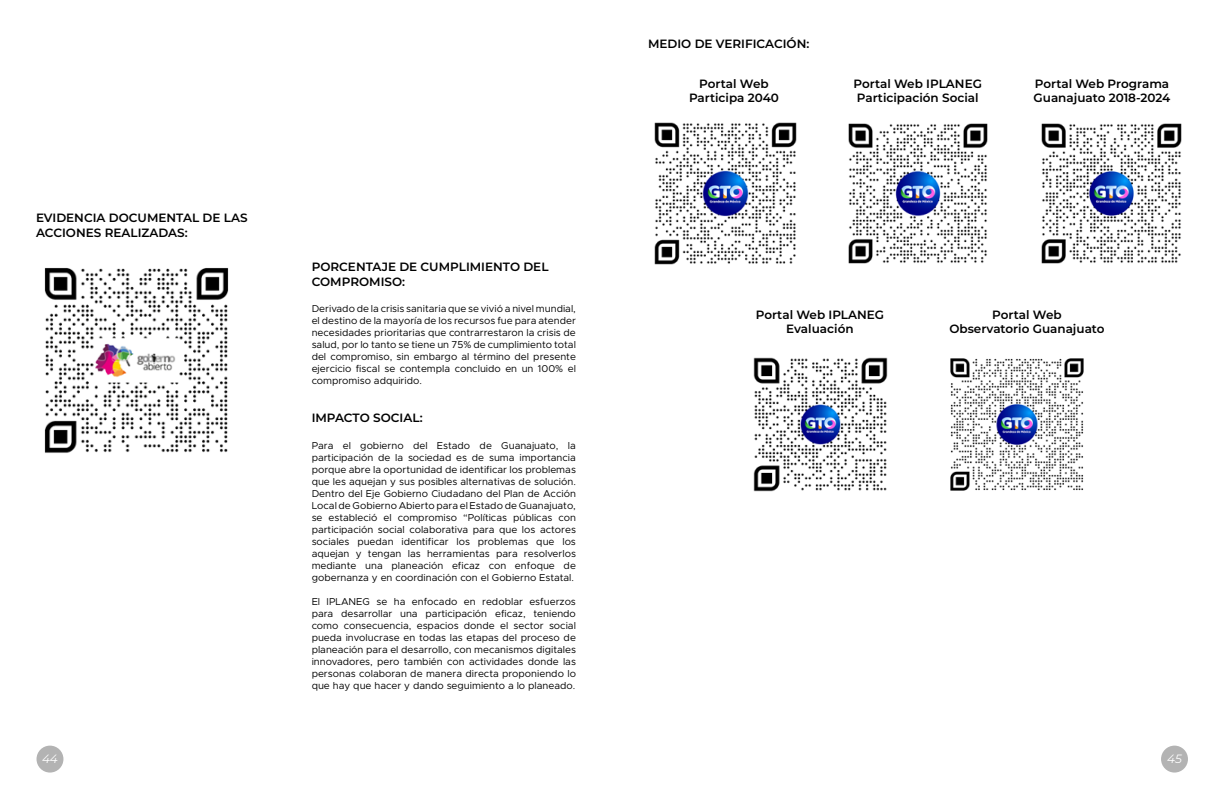
<style>
.page{position:relative;width:1224px;height:792px;background:#fff}
.page>*{position:absolute;margin:0;border:0;box-sizing:border-box;transform-origin:0 0}
.t1{font:600 12px/14.4px "Montserrat";color:#000}
.t2{font:italic 12px "Montserrat";color:#fff}
.t3{font:10px/12px "Metropolis";color:#000;text-align:justify}
</style>
<div class="page">
<div style="left:37px;top:746px;width:26px;height:27px;background:#b3b3b3;border-radius:50%"></div>
<div style="left:1161px;top:746px;width:27px;height:27px;background:#b3b3b3;border-radius:50%"></div>
<img style="left:44px;top:268px;width:185px;height:185px">
<img style="left:654px;top:122px;width:143px;height:143px">
<img style="left:848px;top:123px;width:140px;height:141px">
<img style="left:1041px;top:123px;width:141px;height:141px">
<img style="left:753px;top:357px;width:135px;height:135px">
<img style="left:950px;top:358px;width:134px;height:133px">
<p class="t1" style="left:36px;top:210px;width:213px">EVIDENCIA DOCUMENTAL DE LAS<br>ACCIONES REALIZADAS:</p>
<p class="t1" style="left:312px;top:259px;width:238px">PORCENTAJE DE CUMPLIMIENTO DEL<br>COMPROMISO:</p>
<p class="t3" style="left:312px;top:303px;width:266px">Derivado de la crisis sanitaria que se vivió a nivel mundial, el destino de la mayoría de los recursos fue para atender necesidades prioritarias que contrarrestaron la crisis de salud, por lo tanto se tiene un 75% de cumplimiento total del compromiso, sin embargo al término del presente ejercicio fiscal se contempla concluido en un 100% el compromiso adquirido.</p>
<p class="t1" style="left:312px;top:410px;width:113px">IMPACTO SOCIAL:</p>
<p class="t3" style="left:312px;top:439px;width:266px">Para el gobierno del Estado de Guanajuato, la participación de la sociedad es de suma importancia porque abre la oportunidad de identificar los problemas que les aquejan y sus posibles alternativas de solución.<br>Dentro del Eje Gobierno Ciudadano del Plan de Acción Local de Gobierno Abierto para el Estado de Guanajuato, se estableció el compromiso “Políticas públicas con participación social colaborativa para que los actores sociales puedan identificar los problemas que los aquejan y tengan las herramientas para resolverlos mediante una planeación eficaz con enfoque de gobernanza y en coordinación con el Gobierno Estatal.</p>
<p class="t3" style="left:312px;top:595px;width:266px">El IPLANEG se ha enfocado en redoblar esfuerzos para desarrollar una participación eficaz, teniendo como consecuencia, espacios donde el sector social pueda involucrase en todas las etapas del proceso de planeación para el desarrollo, con mecanismos digitales innovadores, pero también con actividades donde las personas colaboran de manera directa proponiendo lo que hay que hacer y dando seguimiento a lo planeado.</p>
<p class="t1" style="left:648px;top:36px;width:163px">MEDIO DE VERIFICACIÓN:</p>
<p class="t1" style="left:689px;top:76px;width:92px;text-align:center">Portal Web<br>Participa 2040</p>
<p class="t1" style="left:854px;top:76px;width:130px">Portal Web IPLANEG<br>Participación Social</p>
<p class="t1" style="left:1034px;top:76px;width:138px">Portal Web Programa<br>Guanajuato 2018-2024</p>
<p class="t1" style="left:756px;top:307px;width:130px;text-align:center">Portal Web IPLANEG<br>Evaluación</p>
<p class="t1" style="left:949px;top:307px;width:157px;text-align:center">Portal Web<br>Observatorio Guanajuato</p>
<p class="t2" style="left:42px;top:750px;width:17px">44</p>
<p class="t2" style="left:1167px;top:751px;width:16px">45</p>
</div>
